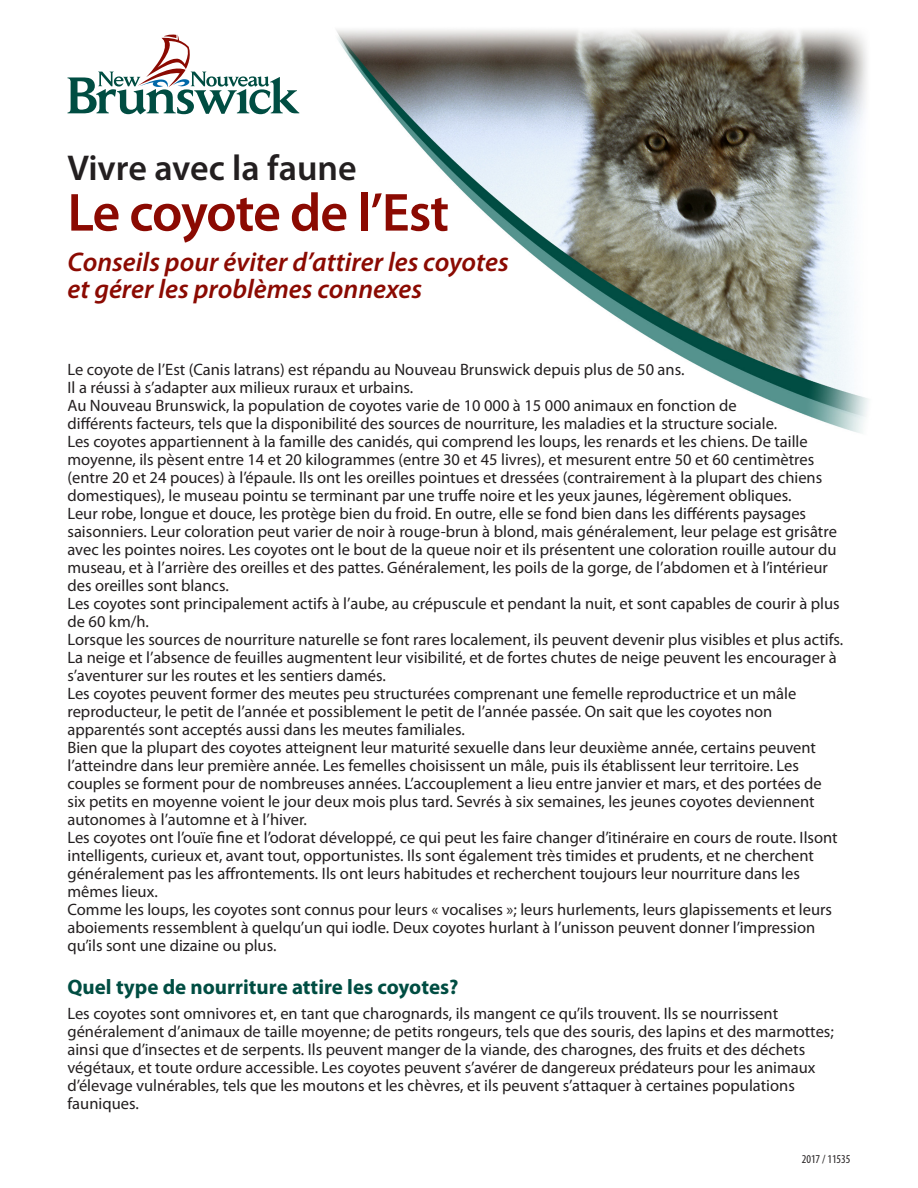
<style>
.page{position:relative;width:918px;height:1188px;background:#fff}
.page>*{position:absolute;margin:0;border:0;box-sizing:border-box;transform-origin:0 0}
.Headline{font:600 54px "Myriad Pro";letter-spacing:-.025em;color:#8b0a02}
.t1{font:600 36px "Myriad Pro";color:#231f20}
.Subhead1{font:italic 600 27px/27px "Myriad Pro";color:#8b0a02}
.subhead2{font:700 21px "Myriad Pro";color:#004d42}
.Text{font:16.5px/18px "Myriad Pro";color:#231f20}
.t2{font:condensed 12px "Myriad Pro";color:#231f20}
</style>
<div class="page">
<img style="left:336px;top:29px;width:532px;height:404px">
<svg style="left:68px;top:34px;width:231px;height:80px"></svg>
<p class="t1" style="left:68px;top:145px;width:291px">Vivre avec la faune</p>
<p class="Headline" style="left:68px;top:178px;width:383px">Le coyote de l’Est</p>
<p class="Subhead1" style="left:68px;top:248px;width:443px">Conseils pour éviter d’attirer les coyotes et gérer les problèmes connexes</p>
<p class="Text" style="left:68px;top:360px;width:777px">Le coyote de l’Est (Canis latrans) est répandu au Nouveau Brunswick depuis plus de 50 ans.<br>Il a réussi à s’adapter aux milieux ruraux et urbains.<br>Au Nouveau Brunswick, la population de coyotes varie de 10 000 à 15 000 animaux en fonction de<br>différents facteurs, tels que la disponibilité des sources de nourriture, les maladies et la structure sociale.<br>Les coyotes appartiennent à la famille des canidés, qui comprend les loups, les renards et les chiens. De taille moyenne, ils pèsent entre 14 et 20 kilogrammes (entre 30 et 45 livres), et mesurent entre 50 et 60 centimètres (entre 20 et 24 pouces) à l’épaule. Ils ont les oreilles pointues et dressées (contrairement à la plupart des chiens domestiques), le museau pointu se terminant par une truffe noire et les yeux jaunes, légèrement obliques.<br>Leur robe, longue et douce, les protège bien du froid. En outre, elle se fond bien dans les différents paysages saisonniers. Leur coloration peut varier de noir à rouge-brun à blond, mais généralement, leur pelage est grisâtre avec les pointes noires. Les coyotes ont le bout de la queue noir et ils présentent une coloration rouille autour du museau, et à l’arrière des oreilles et des pattes. Généralement, les poils de la gorge, de l’abdomen et à l’intérieur des oreilles sont blancs.<br>Les coyotes sont principalement actifs à l’aube, au crépuscule et pendant la nuit, et sont capables de courir à plus de 60 km/h.<br>Lorsque les sources de nourriture naturelle se font rares localement, ils peuvent devenir plus visibles et plus actifs.<br>La neige et l’absence de feuilles augmentent leur visibilité, et de fortes chutes de neige peuvent les encourager à s’aventurer sur les routes et les sentiers damés.<br>Les coyotes peuvent former des meutes peu structurées comprenant une femelle reproductrice et un mâle reproducteur, le petit de l’année et possiblement le petit de l’année passée. On sait que les coyotes non apparentés sont acceptés aussi dans les meutes familiales.<br>Bien que la plupart des coyotes atteignent leur maturité sexuelle dans leur deuxième année, certains peuvent l’atteindre dans leur première année. Les femelles choisissent un mâle, puis ils établissent leur territoire. Les couples se forment pour de nombreuses années. L’accouplement a lieu entre janvier et mars, et des portées de six petits en moyenne voient le jour deux mois plus tard. Sevrés à six semaines, les jeunes coyotes deviennent autonomes à l’automne et à l’hiver.<br>Les coyotes ont l’ouïe fine et l’odorat développé, ce qui peut les faire changer d’itinéraire en cours de route. Ilsont intelligents, curieux et, avant tout, opportunistes. Ils sont également très timides et prudents, et ne cherchent généralement pas les affrontements. Ils ont leurs habitudes et recherchent toujours leur nourriture dans les mêmes lieux.<br>Comme les loups, les coyotes sont connus pour leurs « vocalises »; leurs hurlements, leurs glapissements et leurs aboiements ressemblent à quelqu’un qui iodle. Deux coyotes hurlant à l’unisson peuvent donner l’impression qu’ils sont une dizaine ou plus.</p>
<p class="subhead2" style="left:68px;top:975px;width:393px">Quel type de nourriture attire les coyotes?</p>
<p class="Text" style="left:68px;top:1004px;width:768px">Les coyotes sont omnivores et, en tant que charognards, ils mangent ce qu’ils trouvent. Ils se nourrissent généralement d’animaux de taille moyenne; de petits rongeurs, tels que des souris, des lapins et des marmottes; ainsi que d’insectes et de serpents. Ils peuvent manger de la viande, des charognes, des fruits et des déchets végétaux, et toute ordure accessible. Les coyotes peuvent s’avérer de dangereux prédateurs pour les animaux d’élevage vulnérables, tels que les moutons et les chèvres, et ils peuvent s’attaquer à certaines populations fauniques.</p>
<p class="t2" style="left:802px;top:1152px;width:50px">2017 / 11535</p>
</div>
